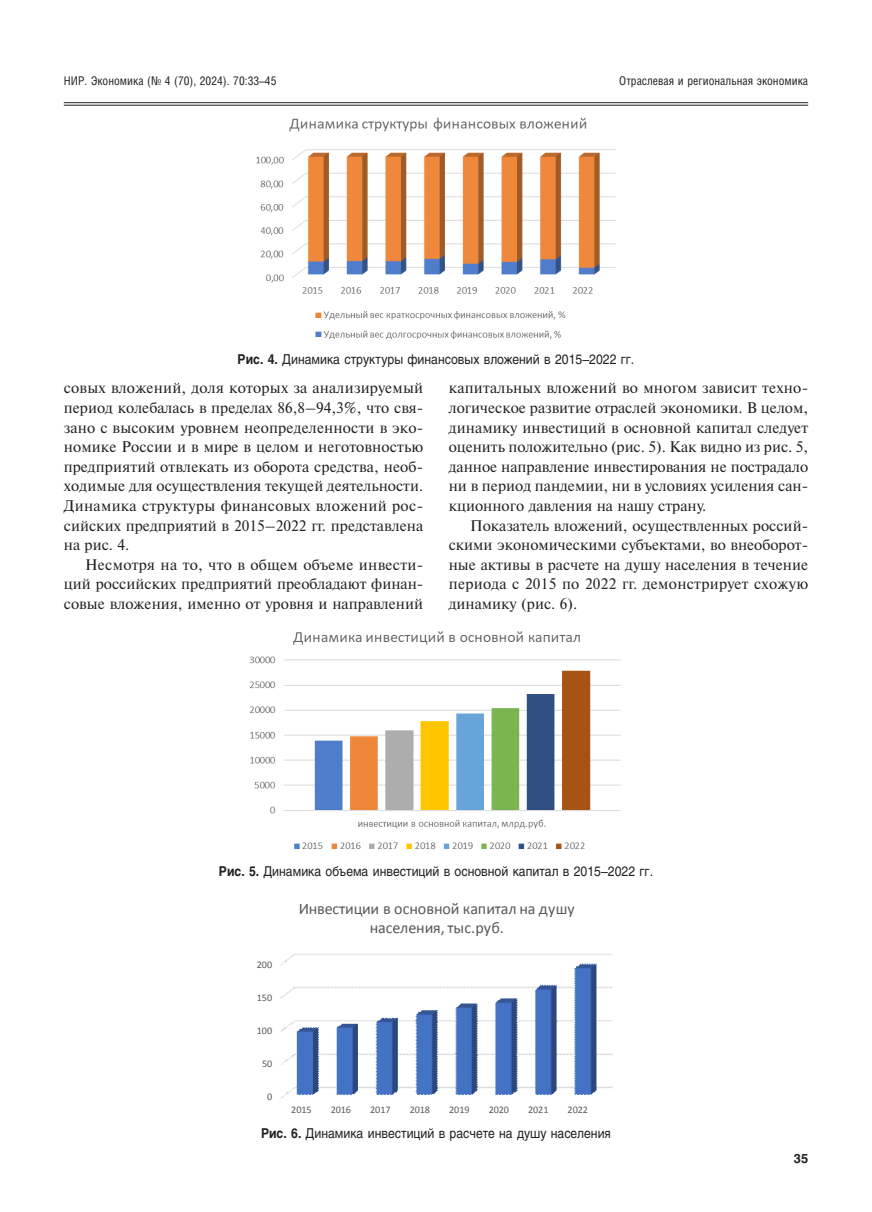
<style>
.page{position:relative;width:872px;height:1212px;background:#fff}
.page>*{position:absolute;margin:0;border:0;box-sizing:border-box;transform-origin:0 0}
.t1{font:16.05px/19.4px "Calibri";letter-spacing:-.005em;color:#595959;text-align:center}
.t2{font:15.3px/19.6px "Newton C";color:#231f20;text-align:justify}
.t3{font:13.5px "Helios";color:#231f20;scale:.9 1}
.t4{font:700 12.75px "Helios";color:#231f20}
.t5{font:12px "Helios Cond";color:#231f20}
.t6{font:10.2px "Calibri";letter-spacing:-.005em;color:#595959}
.s1{font-weight:700}
</style>
<div class="page">
<hr style="left:64px;top:102px;width:744px;height:1px;background:#231f20">
<hr style="left:64px;top:105px;width:744px;height:1px;background:#231f20">
<img style="left:256px;top:117px;width:360px;height:223px">
<img style="left:249px;top:631px;width:372px;height:218px">
<svg style="left:280px;top:953px;width:333px;height:146px"></svg>
<p class="t5" style="left:64px;top:74px;width:214px">НИР. Экономика (№ 4 (70), 2024). 70:33–45</p>
<p class="t5" style="left:619px;top:74px;width:190px">Отраслевая и региональная экономика</p>
<p class="t3" style="left:238px;top:352px;width:442px"><span class="s1">Рис. 4.</span> Динамика структуры финансовых вложений в 2015–2022 гг.</p>
<p class="t2" style="left:64px;top:378px;width:361px">совых вложений, доля которых за анализируемый период колебалась в пределах 86,8–94,3%, что свя&shy;зано с высоким уровнем неопределенности в эко&shy;номике России и в мире в целом и неготовностью предприятий отвлекать из оборота средства, необ&shy;ходимые для осуществления текущей деятельности.<br>Динамика структуры финансовых вложений рос&shy;сийских предприятий в 2015–2022 гг. представлена на рис. 4.</p>
<p class="t2" style="left:64px;top:555px;width:361px;text-indent:21px">Несмотря на то, что в общем объеме инвести&shy;ций российских предприятий преобладают финан&shy;совые вложения, именно от уровня и направлений</p>
<p class="t2" style="left:449px;top:378px;width:361px">капитальных вложений во многом зависит техно&shy;логическое развитие отраслей экономики. В целом, динамику инвестиций в основной капитал следует оценить положительно (рис. 5). Как видно из рис. 5, данное направление инвестирования не пострадало ни в период пандемии, ни в условиях усиления сан&shy;кционного давления на нашу страну.</p>
<p class="t2" style="left:449px;top:515px;width:361px;text-indent:21px">Показатель вложений, осуществленных россий&shy;скими экономическими субъектами, во внеоборот&shy;ные активы в расчете на душу населения в течение периода с 2015 по 2022 гг. демонстрирует схожую динамику (рис. 6).</p>
<p class="t3" style="left:219px;top:864px;width:484px"><span class="s1">Рис. 5.</span> Динамика объема инвестиций в основной капитал в 2015–2022 гг.</p>
<p class="t6" style="left:257px;top:958px;width:17px">200</p>
<p class="t6" style="left:257px;top:991px;width:17px">150</p>
<p class="t6" style="left:257px;top:1024px;width:17px">100</p>
<p class="t6" style="left:262px;top:1057px;width:12px">50</p>
<p class="t6" style="left:267px;top:1090px;width:7px">0</p>
<p class="t1" style="left:299px;top:899px;width:278px">Инвестиции в основной капитал на душу населения, тыс.руб.</p>
<p class="t6" style="left:291px;top:1103px;width:22px">2015</p>
<p class="t6" style="left:331px;top:1103px;width:22px">2016</p>
<p class="t6" style="left:370px;top:1103px;width:22px">2017</p>
<p class="t6" style="left:410px;top:1103px;width:22px">2018</p>
<p class="t6" style="left:449px;top:1103px;width:22px">2019</p>
<p class="t6" style="left:488px;top:1103px;width:22px">2020</p>
<p class="t6" style="left:528px;top:1103px;width:22px">2021</p>
<p class="t6" style="left:567px;top:1103px;width:22px">2022</p>
<p class="t3" style="left:261px;top:1125px;width:390px"><span class="s1">Рис. 6.</span> Динамика инвестиций в расчете на душу населения</p>
<p class="t4" style="left:794px;top:1151px;width:16px">35</p>
</div>
